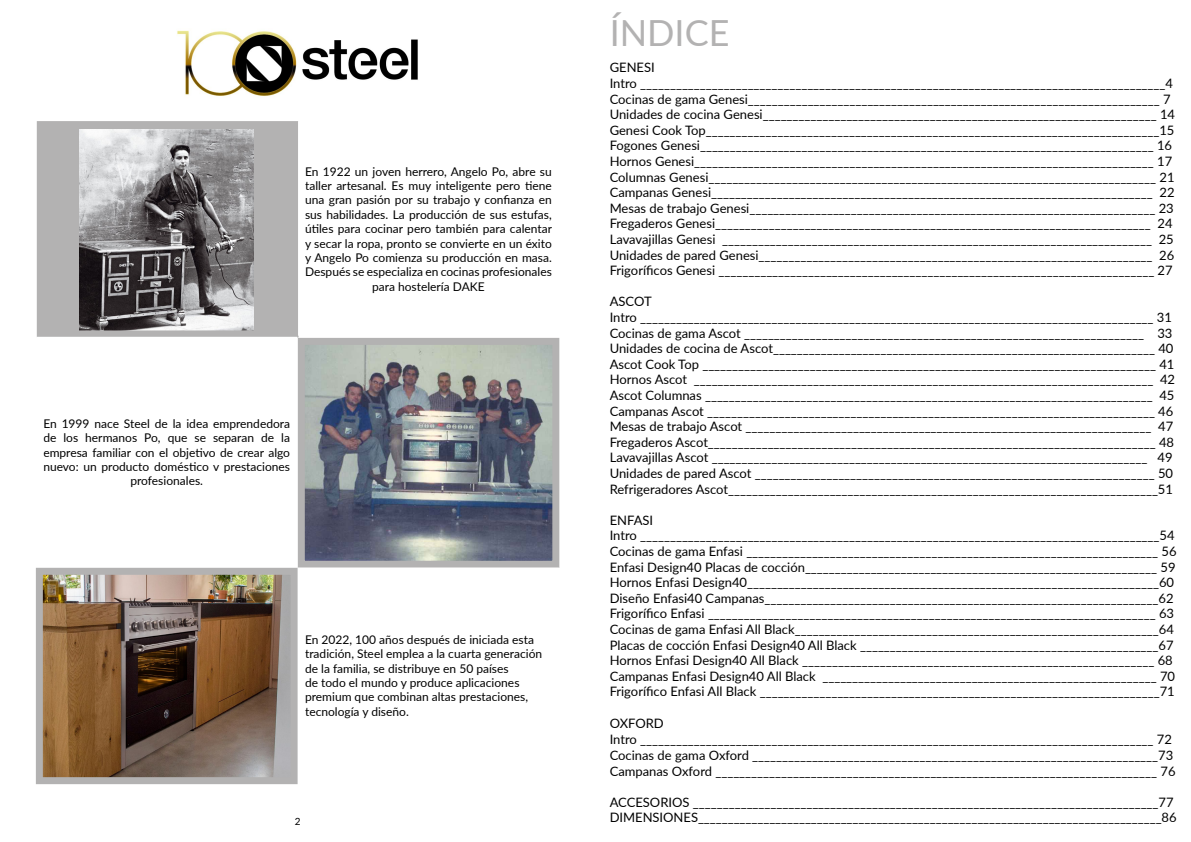
<style>
.page{position:relative;width:1191px;height:842px;background:#fff}
.page>*{position:absolute;margin:0;border:0;box-sizing:border-box;transform-origin:0 0}
.t1{font:36px "Lato";color:#b3b2b2}
.t2{font:13px/15.6px "Lato";color:#000}
.t3{font:12px/14.4px "Lato";color:#000;text-align:center}
.t4{font:10px "Lato";color:#000}
</style>
<div class="page">
<div style="left:40px;top:125px;width:255px;height:209px;background:#b3b2b2"></div>
<img style="left:80px;top:130px;width:173px;height:199px">
<div style="left:37px;top:121px;width:261px;height:216px;border:7px solid #b3b2b2"></div>
<img style="left:306px;top:346px;width:245px;height:214px">
<div style="left:298px;top:338px;width:261px;height:230px;border:7px solid #b3b2b2"></div>
<img style="left:44px;top:576px;width:245px;height:200px">
<div style="left:36px;top:568px;width:261px;height:216px;border:7px solid #b3b2b2"></div>
<img style="left:177px;top:30px;width:241px;height:66px">
<p class="t3" style="left:305px;top:164px;width:248px">En 1922 un joven herrero, Angelo Po, abre su taller artesanal. Es muy inteligente pero tiene una gran pasión por su trabajo y confianza en sus habilidades. La producción de sus estufas, útiles para cocinar pero también para calentar y secar la ropa, pronto se convierte en un éxito y Angelo Po comienza su producción en masa.<br>Después se especializa en cocinas profesionales para hostelería DAKE</p>
<p class="t3" style="left:43px;top:416px;width:248px">En 1999 nace Steel de la idea emprendedora de los hermanos Po, que se separan de la empresa familiar con el objetivo de crear algo nuevo: un producto doméstico v prestaciones profesionales.</p>
<p class="t3" style="left:305px;top:632px;width:239px;text-align:left">En 2022, 100 años después de iniciada esta tradición, Steel emplea a la cuarta generación de la familia, se distribuye en 50 países<br>de todo el mundo y produce aplicaciones premium que combinan altas prestaciones, tecnología y diseño.</p>
<p class="t4" style="left:295px;top:814px;width:7px">2</p>
<h1 class="t1" style="left:609px;top:7px;width:121px">ÍNDICE</h1>
<p class="t2" style="left:609px;top:59px;width:567px">GENESI<br>Intro ________________________________________________________________________________________4<br>Cocinas de gama Genesi_____________________________________________________________________ 7<br>Unidades de cocina Genesi__________________________________________________________________ 14<br>Genesi Cook Top____________________________________________________________________________15<br>Fogones Genesi____________________________________________________________________________ 16<br>Hornos Genesi_____________________________________________________________________________ 17<br>Columnas Genesi___________________________________________________________________________ 21<br>Campanas Genesi__________________________________________________________________________ 22<br>Mesas de trabajo Genesi____________________________________________________________________ 23<br>Fregaderos Genesi_________________________________________________________________________ 24<br>Lavavajillas Genesi ________________________________________________________________________ 25<br>Unidades de pared Genesi__________________________________________________________________ 26<br>Frigoríficos Genesi _________________________________________________________________________ 27</p>
<p class="t2" style="left:609px;top:293px;width:567px">ASCOT<br>Intro ______________________________________________________________________________________ 31<br>Cocinas de gama Ascot ___________________________________________________________________ 33<br>Unidades de cocina de Ascot________________________________________________________________ 40<br>Ascot Cook Top ____________________________________________________________________________ 41<br>Hornos Ascot _____________________________________________________________________________ 42<br>Ascot Columnas ___________________________________________________________________________ 45<br>Campanas Ascot ___________________________________________________________________________ 46<br>Mesas de trabajo Ascot ____________________________________________________________________ 47<br>Fregaderos Ascot___________________________________________________________________________ 48<br>Lavavajillas Ascot _________________________________________________________________________ 49<br>Unidades de pared Ascot ___________________________________________________________________ 50<br>Refrigeradores Ascot________________________________________________________________________51</p>
<p class="t2" style="left:609px;top:512px;width:568px">ENFASI<br>Intro _______________________________________________________________________________________54<br>Cocinas de gama Enfasi _____________________________________________________________________ 56<br>Enfasi Design40 Placas de cocción___________________________________________________________ 59<br>Hornos Enfasi Design40_____________________________________________________________________60<br>Diseño Enfasi40 Campanas__________________________________________________________________62<br>Frigorífico Enfasi ___________________________________________________________________________ 63<br>Cocinas de gama Enfasi All Black_____________________________________________________________64<br>Placas de cocción Enfasi Design40 All Black __________________________________________________67<br>Hornos Enfasi Design40 All Black ___________________________________________________________ 68<br>Campanas Enfasi Design40 All Black ________________________________________________________ 70<br>Frigorífico Enfasi All Black ___________________________________________________________________71</p>
<p class="t2" style="left:609px;top:714px;width:564px;line-height:16.8px">OXFORD<br>Intro ______________________________________________________________________________________ 72</p>
<p class="t2" style="left:609px;top:747px;width:567px">Cocinas de gama Oxford ____________________________________________________________________73<br>Campanas Oxford __________________________________________________________________________ 76</p>
<p class="t2" style="left:609px;top:794px;width:568px">ACCESORIOS ______________________________________________________________________________77<br>DIMENSIONES______________________________________________________________________________86</p>
</div>
